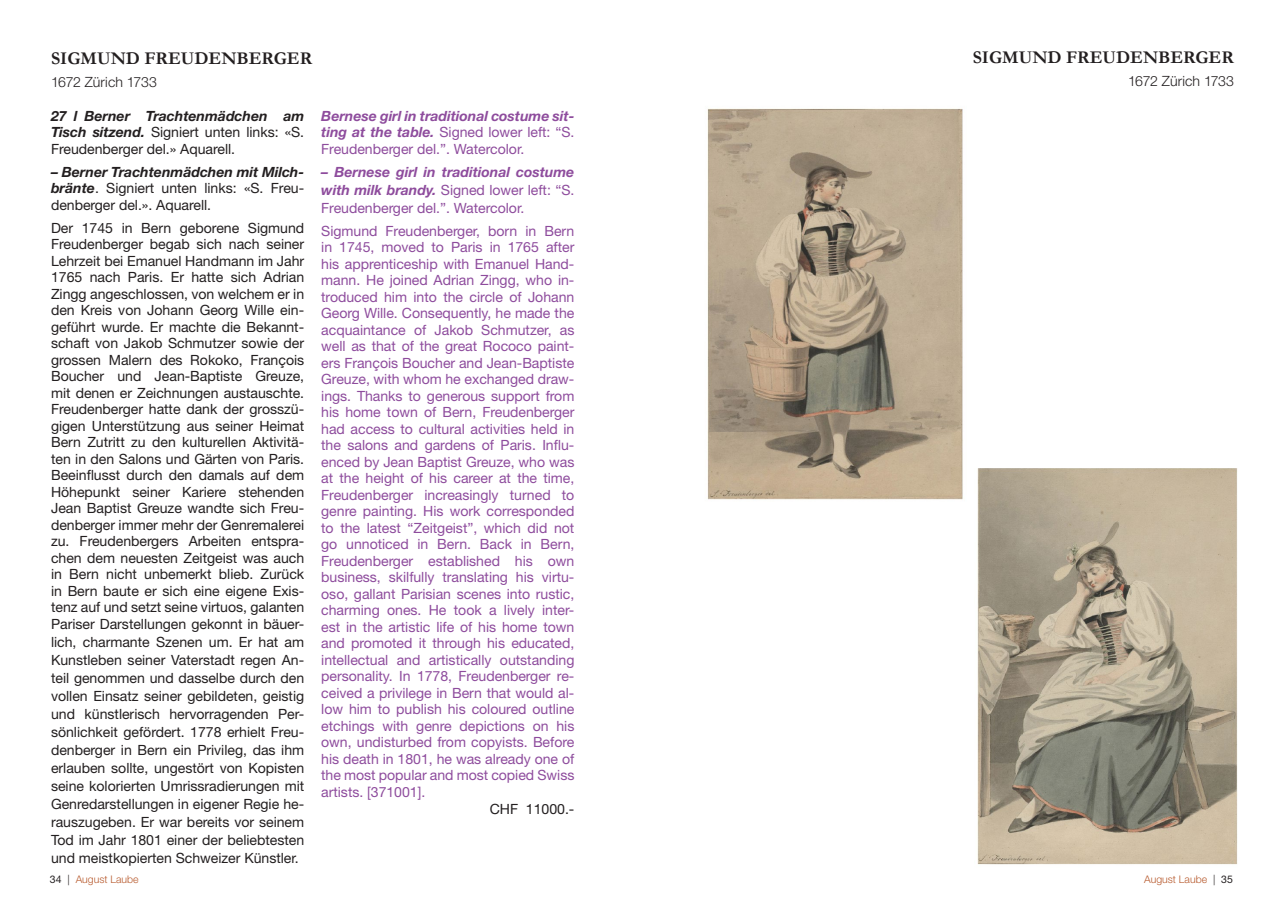
<style>
.page{position:relative;width:1285px;height:919px;background:#fff}
.page>*{position:absolute;margin:0;border:0;box-sizing:border-box;transform-origin:0 0}
.t1{font:700 18px "Garamond";color:#231f20}
.t2{font:14.1px/16.5px "Helvetica Neue LT Std";color:#231f20;text-align:justify}
.t3{font:14.1px/16.5px "Helvetica Neue LT Std";color:#8e4c9d;text-align:justify}
.t4{font:italic 700 14.1px/16.5px "Helvetica Neue LT Std";color:#8e4c9d;text-align:justify}
.t5{font:300 14.1px "Helvetica Neue LT Std";color:#231f20}
.t6{font:300 10.5px "Helvetica Neue LT Std";color:#b85c30}
.s1{font-weight:700;font-style:italic}
.s2{font-weight:400;font-style:normal}
.s3{font-weight:400;color:#231f20}
.s4{color:#231f20}
</style>
<div class="page">
<img style="left:977px;top:468px;width:261px;height:397px">
<img style="left:707px;top:108px;width:256px;height:392px">
<p class="t1" style="left:51px;top:46px;width:263px">SIGMUND FREUDENBERGER</p>
<p class="t5" style="left:51px;top:74px;width:107px">1672 Zürich 1733</p>
<p class="t2" style="left:51px;top:107px;width:254px"><span class="s1">27 l Berner Trachtenmädchen am Tisch sitzend.</span> Signiert unten links: «S.<br>Freudenberger del.» Aquarell.</p>
<p class="t2" style="left:51px;top:163px;width:254px"><span class="s1">– Berner Trachtenmädchen mit Milch&shy;bränte</span>. Signiert unten links: «S. Freu&shy;denberger del.». Aquarell.</p>
<p class="t2" style="left:51px;top:219px;width:255px">Der 1745 in Bern geborene Sigmund Freudenberger begab sich nach seiner Lehrzeit bei Emanuel Handmann im Jahr 1765 nach Paris. Er hatte sich Adrian Zingg angeschlossen, von welchem er in den Kreis von Johann Georg Wille ein&shy;geführt wurde. Er machte die Bekannt&shy;schaft von Jakob Schmutzer sowie der grossen Malern des Rokoko, François Boucher und Jean-Baptiste Greuze, mit denen er Zeichnungen austauschte.<br>Freudenberger hatte dank der grosszü&shy;gigen Unterstützung aus seiner Heimat Bern Zutritt zu den kulturellen Aktivitä&shy;ten in den Salons und Gärten von Paris.<br>Beeinflusst durch den damals auf dem Höhepunkt seiner Kariere stehenden Jean Baptist Greuze wandte sich Freu&shy;denberger immer mehr der Genremalerei zu. Freudenbergers Arbeiten entspra&shy;chen dem neuesten Zeitgeist was auch in Bern nicht unbemerkt blieb. Zurück in Bern baute er sich eine eigene Exis&shy;tenz auf und setzt seine virtuos, galanten Pariser Darstellungen gekonnt in bäuer-</p>
<p class="t2" style="left:51px;top:632px;width:255px;line-height:18px">lich, charmante Szenen um. Er hat am Kunstleben seiner Vaterstadt regen An&shy;teil genommen und dasselbe durch den vollen Einsatz seiner gebildeten, geistig und künstlerisch hervorragenden Per&shy;sönlichkeit gefördert. 1778 erhielt Freu&shy;denberger in Bern ein Privileg, das ihm erlauben sollte, ungestört von Kopisten seine kolorierten Umrissradierungen mit Genredarstellungen in eigener Regie he&shy;rauszugeben. Er war bereits vor seinem Tod im Jahr 1801 einer der beliebtesten und meistkopierten Schweizer Künstler.</p>
<p class="t4" style="left:321px;top:107px;width:254px">Bernese girl in traditional costume sit&shy;ting at the table. <span class="s2">Signed lower left: “S.<br>Freudenberger del.”. Watercolor.</span></p>
<p class="t3" style="left:321px;top:162px;width:255px;line-height:18px"><span class="s1">– Bernese girl in traditional costume with milk brandy.</span> Signed lower left: “S.<br>Freudenberger del.”. Watercolor.</p>
<p class="t3" style="left:321px;top:222px;width:255px">Sigmund Freudenberger, born in Bern in 1745, moved to Paris in 1765 after his apprenticeship with Emanuel Hand&shy;mann. He joined Adrian Zingg, who in&shy;troduced him into the circle of Johann Georg Wille. Consequently, he made the acquaintance of Jakob Schmutzer, as well as that of the great Rococo paint&shy;ers François Boucher and Jean-Baptiste Greuze, with whom he exchanged draw&shy;ings. Thanks to generous support from his home town of Bern, Freudenberger had access to cultural activities held in the salons and gardens of Paris. Influ&shy;enced by Jean Baptist Greuze, who was at the height of his career at the time, Freudenberger increasingly turned to genre painting. His work corresponded to the latest “Zeitgeist”, which did not go unnoticed in Bern. Back in Bern, Freudenberger established his own business, skilfully translating his virtu&shy;oso, gallant Parisian scenes into rustic, charming ones. He took a lively inter&shy;est in the artistic life of his home town and promoted it through his educated, intellectual and artistically outstanding personality. In 1778, Freudenberger re&shy;ceived a privilege in Bern that would al&shy;low him to publish his coloured outline etchings with genre depictions on his own, undisturbed from copyists. Before his death in 1801, he was already one of the most popular and most copied Swiss artists. [371001].</p>
<p class="t2" style="left:489px;top:800px;width:85px">CHF 11000.-</p>
<p class="t1" style="left:972px;top:45px;width:263px">SIGMUND FREUDENBERGER</p>
<p class="t5" style="left:1127px;top:72px;width:107px">1672 Zürich 1733</p>
<p class="t6" style="left:50px;top:872px;width:90px"><span class="s3">34</span> <span class="s4">|</span> August Laube</p>
<p class="t6" style="left:1143px;top:872px;width:90px">August Laube <span class="s4">|</span> <span class="s3">35</span></p>
</div>
